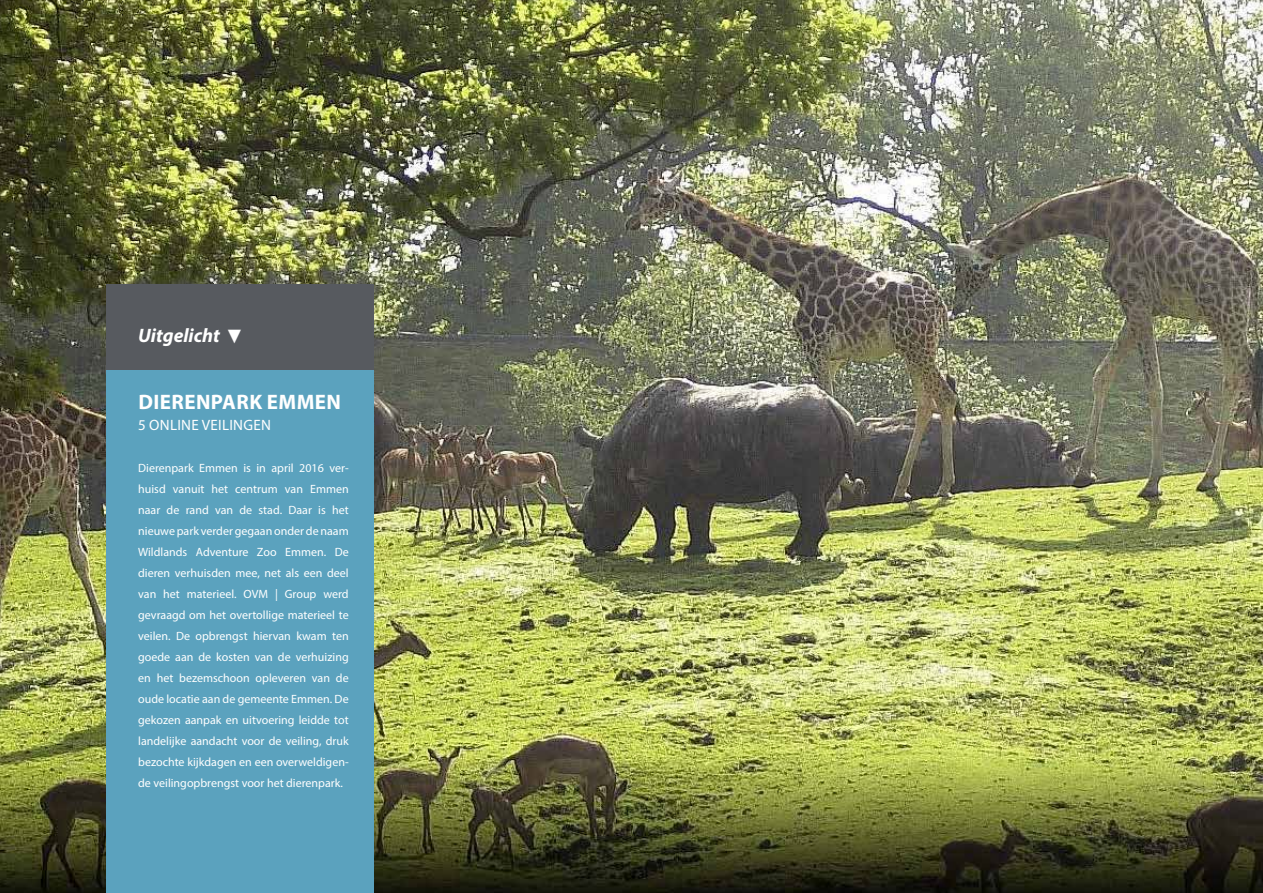
<style>
.page{position:relative;width:1263px;height:893px;background:#fff}
.page>*{position:absolute;margin:0;border:0;box-sizing:border-box;transform-origin:0 0}
.t1{font:700 21px "Myriad Pro";letter-spacing:.02em;color:#fff}
.t2{font:italic 700 19.5px "Myriad Pro";color:#fff}
.t3{font:15px "Myriad Pro";letter-spacing:.02em;color:#fff}
.t4{font:12px/21px "Myriad Pro";color:#fff;text-align:justify}
.s1{font-family:"Source Sans Variable";font-weight:400;font-style:normal;font-size:16.5px}
</style>
<div class="page">
<img style="left:0;top:0;width:1263px;height:893px">
<div style="left:106px;top:370px;width:268px;height:523px;background:#5ba2be"></div>
<div style="left:106px;top:285px;width:268px;height:85px;background:#575a5f"></div>
<h2 class="t2" style="left:138px;top:323px;width:105px">Uitgelicht <span class="s1">▼</span></h2>
<h1 class="t1" style="left:138px;top:388px;width:204px">DIERENPARK EMMEN</h1>
<p class="t3" style="left:138px;top:416px;width:134px">5 ONLINE VEILINGEN</p>
<p class="t4" style="left:138px;top:457px;width:212px">Dierenpark Emmen is in april 2016 ver&shy;huisd vanuit het centrum van Emmen naar de rand van de stad. Daar is het nieuwe park verder gegaan onder de naam Wildlands Adventure Zoo Emmen. De dieren verhuisden mee, net als een deel van het materieel. OVM | Group werd gevraagd om het overtollige materieel te veilen. De opbrengst hiervan kwam ten goede aan de kosten van de verhuizing en het bezemschoon opleveren van de oude locatie aan de gemeente Emmen. De gekozen aanpak en uitvoering leidde tot landelijke aandacht voor de veiling, druk bezochte kijkdagen en een overweldigen&shy;de veilingopbrengst voor het dierenpark.</p>
</div>
